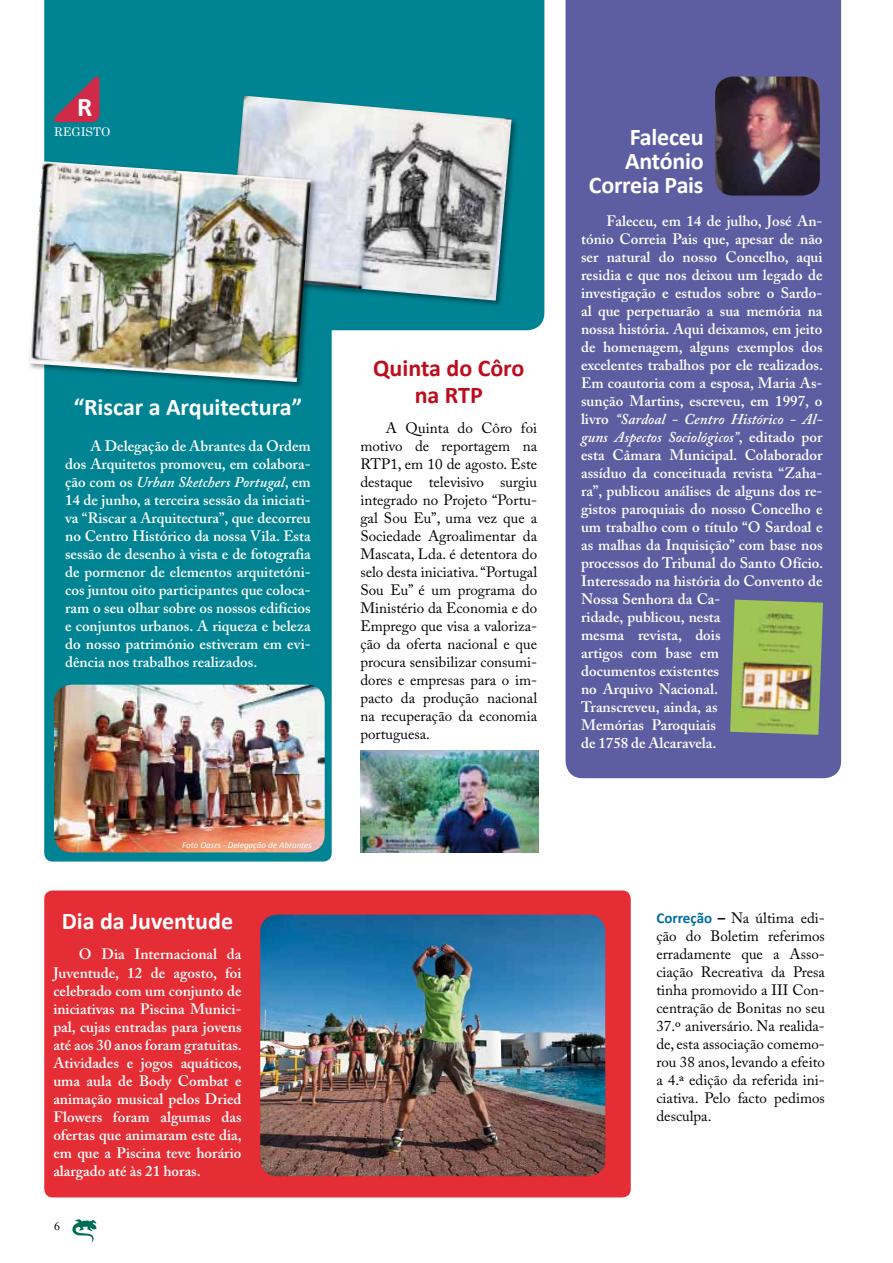
<style>
.page{position:relative;width:893px;height:1263px;background:#fff}
.page>*{position:absolute;margin:0;border:0;box-sizing:border-box;transform-origin:0 0}
.t1{font:700 27px "Calibri";color:#fff}
.t2{font:700 24px/24px "Calibri";letter-spacing:-.01em;color:#fff;text-align:right}
.t3{font:700 24px/27px "Calibri";color:#bd0d1d;text-align:center}
.t4{font:600 15px/18px "Adobe Caslon Pro";color:#fff;text-align:justify}
.t5{font:15px/18px "Adobe Caslon Pro";color:#000;text-align:justify}
.t6{font:12px "Century";color:#fff}
.t7{font:12px "Adobe Caslon Pro";color:#000}
.t8{font:italic 9px "Calibri";color:#fff}
.s1{font-style:italic}
.s2{font-family:"Calibri";font-weight:700;color:#006d9e}
.s3{font-family:"Calibri";font-weight:700}
</style>
<div class="page">
<svg style="left:72px;top:1219px;width:25px;height:23px"></svg>
<div style="left:44px;top:0;width:288px;height:861px;background:#008392"></div>
<div style="left:260px;top:0;width:284px;height:330px;background:#008392"></div>
<div style="left:566px;top:0;width:275px;height:778px;background:#5d5ea2"></div>
<img style="left:730px;top:600px;width:93px;height:135px">
<img style="left:715px;top:77px;width:105px;height:119px">
<div style="left:227px;top:95px;width:292px;height:213px;background:#000;opacity:.4"></div>
<img style="left:228px;top:96px;width:284px;height:205px">
<img style="left:54px;top:685px;width:271px;height:167px">
<img style="left:360px;top:750px;width:179px;height:102px">
<div style="left:44px;top:890px;width:587px;height:307px;background:#e42d34;border-radius:9px"></div>
<img style="left:260px;top:915px;width:345px;height:261px">
<div style="left:28px;top:160px;width:290px;height:229px;background:#000;opacity:.4"></div>
<img style="left:29px;top:161px;width:282px;height:221px">
<svg style="left:50px;top:73px;width:50px;height:49px;background:#63586e"></svg>
<h1 class="t1" style="left:77px;top:90px;width:17px">R</h1>
<p class="t6" style="left:54px;top:121px;width:58px">REGISTO</p>
<h2 class="t2" style="left:74px;top:395px;width:230px">“Riscar a Arquitectura”</h2>
<p class="t4" style="left:65px;top:436px;width:247px;text-indent:26px">A Delegação de Abrantes da Ordem dos Arquitetos promoveu, em colabora&shy;ção com os <span class="s1">Urban Sketchers Portugal</span>, em 14 de junho, a terceira sessão da iniciati&shy;va “Riscar a Arquitectura”, que decorreu no Centro Histórico da nossa Vila. Esta sessão de desenho à vista e de fotografia de pormenor de elementos arquitetóni&shy;cos juntou oito participantes que coloca&shy;ram o seu olhar sobre os nossos edifícios e conjuntos urbanos. A riqueza e beleza do nosso património estiveram em evi&shy;dência nos trabalhos realizados.</p>
<p class="t8" style="left:182px;top:838px;width:131px">Foto Oasrs - Delegação de Abrantes</p>
<h2 class="t2" style="left:62px;top:909px;width:173px">Dia da Juventude</h2>
<p class="t4" style="left:53px;top:945px;width:190px;text-indent:26px">O Dia Internacional da Juventude, 12 de agosto, foi celebrado com um conjunto de iniciativas na Piscina Munici&shy;pal, cujas entradas para jovens até aos 30 anos foram gratuitas.<br>Atividades e jogos aquáticos, uma aula de Body Combat e animação musical pelos Dried Flowers foram algumas das ofertas que animaram este dia, em que a Piscina teve horário alargado até às 21 horas.</p>
<p class="t7" style="left:54px;top:1218px;width:7px">6</p>
<h2 class="t3" style="left:373px;top:354px;width:153px">Quinta do Côro na RTP</h2>
<p class="t5" style="left:360px;top:418px;width:178px;text-indent:26px">A Quinta do Côro foi motivo de reportagem na RTP1, em 10 de agosto. Este destaque televisivo surgiu integrado no Projeto “Portu&shy;gal Sou Eu”, uma vez que a Sociedade Agroalimentar da Mascata, Lda. é detentora do selo desta iniciativa. “Portugal Sou Eu” é um programa do Ministério da Economia e do Emprego que visa a valoriza&shy;ção da oferta nacional e que procura sensibilizar consumi&shy;dores e empresas para o im&shy;pacto da produção nacional na recuperação da economia portuguesa.</p>
<h2 class="t2" style="left:589px;top:125px;width:116px">Faleceu<br>António<br>Correia Pais</h2>
<p class="t4" style="left:581px;top:212px;width:243px;text-align:left;text-indent:26px">Faleceu, em 14 de julho, José An&shy;tónio Correia Pais que, apesar de não ser natural do nosso Concelho, aqui residia e que nos deixou um legado de investigação e estudos sobre o Sardo&shy;al que perpetuarão a sua memória na nossa história. Aqui deixamos, em jeito de homenagem, alguns exemplos dos excelentes trabalhos por ele realizados.<br>Em coautoria com a esposa, Maria As&shy;sunção Martins, escreveu, em 1997, o livro <span class="s1">“Sardoal - Centro Histórico - Al&shy;guns Aspectos Sociológicos”</span>, editado por esta Câmara Municipal. Colaborador assíduo da conceituada revista “Zaha&shy;ra”, publicou análises de alguns dos re&shy;gistos paroquiais do nosso Concelho e um trabalho com o título “O Sardoal e as malhas da Inquisição” com base nos processos do Tribunal do Santo Ofício.<br>Interessado na história do Convento de<br>Nossa Senhora da Ca-<br>ridade, publicou, nesta<br>mesma revista, dois<br>artigos com base em<br>documentos existentes<br>no Arquivo Nacional.<br>Transcreveu, ainda, as<br>Memórias Paroquiais<br>de 1758 de Alcaravela.</p>
<p class="t5" style="left:656px;top:908px;width:170px"><span class="s2">Correção</span> <span class="s3">–</span> Na última edi&shy;ção do Boletim referimos erradamente que a Asso&shy;ciação Recreativa da Presa tinha promovido a III Con&shy;centração de Bonitas no seu 37.º aniversário. Na realida&shy;de, esta associação comemo&shy;rou 38 anos, levando a efeito a 4.ª edição da referida ini&shy;ciativa. Pelo facto pedimos desculpa.</p>
</div>
